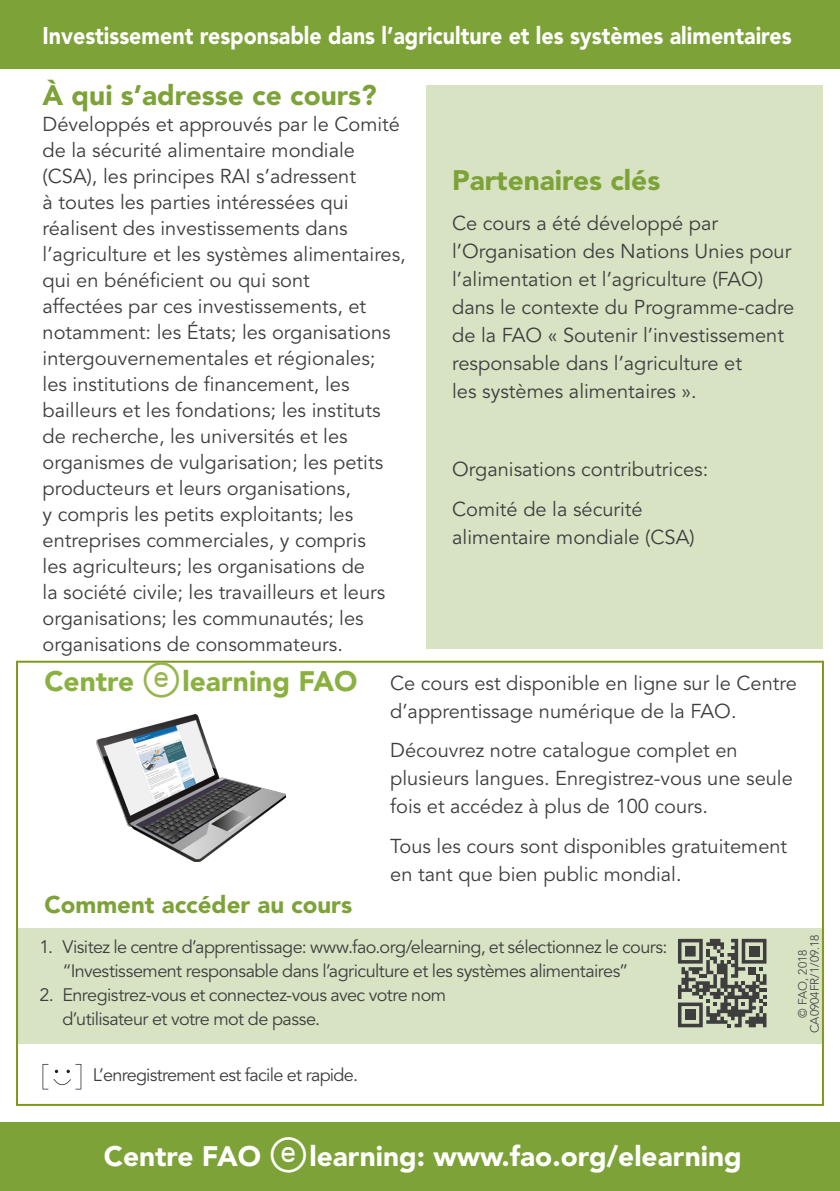
<style>
.page{position:relative;width:840px;height:1191px;background:#fff}
.page>*{position:absolute;margin:0;border:0;box-sizing:border-box;transform-origin:0 0}
.categories{font:900 28px "Avenir LT Std";color:#fff}
.categories-2{font:900 28px "Avenir LT Std";color:#7da238}
.course_body_text{font:900 28px "Avenir LT Std";color:#8ab13f}
.categories-3{font:900 24px "Avenir LT Std";color:#fff;scale:.89 1}
.course_body_text-2{font:900 24px "Avenir LT Std";color:#7da238}
.course_body_text-3{font:20px/26px "Avenir LT Std";color:#3e3e3f}
.course_body_text-4{font:18px/24px "Avenir LT Std";letter-spacing:-.03em;color:#3e3e3f}
.course_body_text-5{font:300 12px/12px "Avenir LT Std";color:#3e3e3f;text-align:center}
.s1{font-family:"Arial Unicode MS";font-weight:400;font-size:42px;color:#96b64d}
.s2{font-family:"Arial Unicode MS";font-weight:400;font-size:42px}
</style>
<div class="page">
<div style="left:0;top:1123px;width:839px;height:68px;background:#7da238"></div>
<div style="left:16px;top:927px;width:806px;height:116px;background:#d8e3c3"></div>
<div style="left:426px;top:85px;width:396px;height:563px;background:#d8e3c3"></div>
<svg style="left:54px;top:1064px;width:27px;height:25px"></svg>
<svg style="left:43px;top:1064px;width:5px;height:25px"></svg>
<img style="left:96px;top:714px;width:189px;height:147px">
<div style="left:0;top:0;width:839px;height:68px;background:#7da238"></div>
<svg style="left:678px;top:938px;width:88px;height:89px"></svg>
<p class="categories-3" style="left:43px;top:21px;width:842px">Investissement responsable dans l’agriculture et les systèmes alimentaires</p>
<p class="categories-2" style="left:43px;top:78px;width:335px">À qui s’adresse ce cours?</p>
<p class="course_body_text-3" style="left:43px;top:112px;width:364px">Développés et approuvés par le Comité de la sécurité alimentaire mondiale (CSA), les principes RAI s’adressent<br>à toutes les parties intéressées qui réalisent des investissements dans l’agriculture et les systèmes alimentaires, qui en bénéficient ou qui sont<br>affectées par ces investissements, et notamment: les États; les organisations intergouvernementales et régionales;<br>les institutions de financement, les bailleurs et les fondations; les instituts de recherche, les universités et les organismes de vulgarisation; les petits producteurs et leurs organisations,<br>y compris les petits exploitants; les entreprises commerciales, y compris<br>les agriculteurs; les organisations de<br>la société civile; les travailleurs et leurs organisations; les communautés; les organisations de consommateurs.</p>
<p class="categories-2" style="left:452px;top:163px;width:209px">Partenaires clés</p>
<p class="course_body_text-3" style="left:452px;top:209px;width:343px;line-height:28px">Ce cours a été développé par l’Organisation des Nations Unies pour l’alimentation et l’agriculture (FAO) dans le contexte du Programme-cadre de la FAO « Soutenir l’investissement responsable dans l’agriculture et<br>les systèmes alimentaires ».</p>
<p class="course_body_text-3" style="left:452px;top:457px;width:257px">Organisations contributrices:</p>
<p class="course_body_text-3" style="left:452px;top:495px;width:244px;line-height:28px">Comité de la sécurité alimentaire mondiale (CSA)</p>
<p class="course_body_text" style="left:44px;top:664px;width:314px">Centre <span class="s1">ⓔ</span>learning FAO</p>
<p class="course_body_text-3" style="left:390px;top:669px;width:408px;line-height:28px">Ce cours est disponible en ligne sur le Centre d’apprentissage numérique de la FAO.</p>
<p class="course_body_text-3" style="left:390px;top:737px;width:404px;line-height:28px">Découvrez notre catalogue complet en plusieurs langues. Enregistrez-vous une seule fois et accédez à plus de 100 cours.</p>
<p class="course_body_text-3" style="left:390px;top:832px;width:398px;line-height:28px">Tous les cours sont disponibles gratuitement en tant que bien public mondial.</p>
<p class="course_body_text-2" style="left:44px;top:890px;width:309px">Comment accéder au cours</p>
<p class="course_body_text-4" style="left:62px;top:935px;width:606px;text-indent:-23px">1. Visitez le centre d’apprentissage: www.fao.org/elearning, et sélectionnez le cours: “Investissement responsable dans l’agriculture et les systèmes alimentaires”</p>
<p class="course_body_text-4" style="left:62px;top:983px;width:385px;text-indent:-23px">2. Enregistrez-vous et connectez-vous avec votre nom d’utilisateur et votre mot de passe.</p>
<p class="course_body_text-4" style="left:93px;top:1063px;width:267px">L’enregistrement est facile et rapide.</p>
<p class="categories" style="left:104px;top:1139px;width:639px">Centre FAO <span class="s2">ⓔ</span>learning: www.fao.org/elearning</p>
<p class="course_body_text-5" style="left:796px;top:1033px;width:100px;rotate:-90deg">© FAO, 2018<br>CA0904FR/1/09.18</p>
</div>
